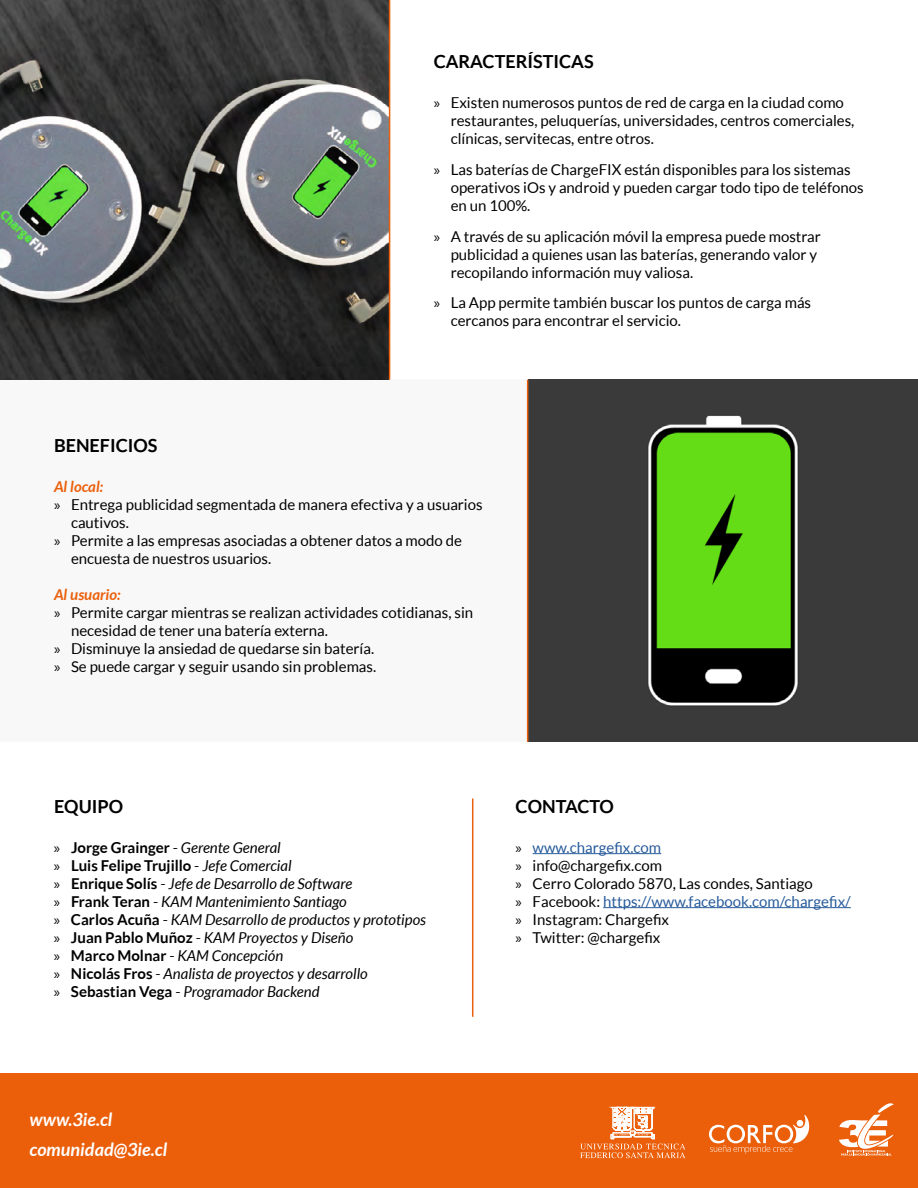
<style>
.page{position:relative;width:918px;height:1188px;background:#fff}
.page>*{position:absolute;margin:0;border:0;box-sizing:border-box;transform-origin:0 0}
.t1{font:700 18px "Lato";color:#000}
.t2{font:italic 700 18px/30.2px "Lato";color:#fff}
.t3{font:15px/18px "Lato";color:#000}
.t4{font:italic 15px/18px "Lato";color:#000}
.t5{font:italic 700 15px "Lato";color:#eb5f0a}
.s1{font-family:"Myriad Pro"}
.s2{font-family:"Myriad Pro";font-style:normal}
.s3{font-weight:700;font-style:normal}
.s4{font-style:normal}
.s5{color:#275b9b}
</style>
<div class="page">
<div style="left:1px;top:380px;width:916px;height:362px;background:#f8f8f8"></div>
<img style="left:0;top:0;width:389px;height:380px">
<img style="left:528px;top:380px;width:389px;height:362px">
<hr style="left:389px;top:0;width:1px;height:380px;background:#eb5f0a">
<hr style="left:527px;top:380px;width:1px;height:362px;background:#eb5f0a">
<hr style="left:533px;top:853px;width:128px;height:1px;background:#275b9b">
<hr style="left:603px;top:907px;width:248px;height:1px;background:#275b9b">
<hr style="left:472px;top:799px;width:1px;height:218px;background:#eb5f0a">
<div style="left:0;top:1074px;width:918px;height:114px;background:#eb5f0a"></div>
<svg style="left:709px;top:1115px;width:100px;height:39px"></svg>
<svg style="left:839px;top:1103px;width:55px;height:53px"></svg>
<svg style="left:580px;top:1073px;width:105px;height:85px"></svg>
<p class="t1" style="left:434px;top:52px;width:161px">CARACTERÍSTICAS</p>
<p class="t3" style="left:451px;top:94px;width:405px;text-indent:-17px"><span class="s1">»</span> Existen numerosos puntos de red de carga en la ciudad como restaurantes, peluquerías, universidades, centros comerciales, clínicas, servitecas, entre otros.</p>
<p class="t3" style="left:451px;top:160px;width:414px;text-indent:-17px"><span class="s1">»</span> Las baterías de ChargeFIX están disponibles para los sistemas operativos iOs y android y pueden cargar todo tipo de teléfonos en un 100%.</p>
<p class="t3" style="left:451px;top:227px;width:372px;text-indent:-17px"><span class="s1">»</span> A través de su aplicación móvil la empresa puede mostrar publicidad a quienes usan las baterías, generando valor y recopilando información muy valiosa.</p>
<p class="t3" style="left:451px;top:294px;width:362px;text-indent:-17px"><span class="s1">»</span> La App permite también buscar los puntos de carga más cercanos para encontrar el servicio.</p>
<p class="t1" style="left:54px;top:435px;width:105px">BENEFICIOS</p>
<p class="t5" style="left:54px;top:478px;width:51px">Al local:</p>
<p class="t3" style="left:54px;top:495px;width:430px"><span class="s1">»</span> Entrega publicidad segmentada de manera efectiva y a usuarios</p>
<p class="t3" style="left:71px;top:513px;width:59px">cautivos.</p>
<p class="t3" style="left:54px;top:531px;width:410px"><span class="s1">»</span> Permite a las empresas asociadas a obtener datos a modo de</p>
<p class="t3" style="left:71px;top:549px;width:202px">encuesta de nuestros usuarios.</p>
<p class="t5" style="left:54px;top:586px;width:68px">Al usuario:</p>
<p class="t3" style="left:54px;top:603px;width:421px"><span class="s1">»</span> Permite cargar mientras se realizan actividades cotidianas, sin</p>
<p class="t3" style="left:71px;top:621px;width:259px">necesidad de tener una batería externa.</p>
<p class="t3" style="left:54px;top:639px;width:322px"><span class="s1">»</span> Disminuye la ansiedad de quedarse sin batería.</p>
<p class="t3" style="left:54px;top:657px;width:324px"><span class="s1">»</span> Se puede cargar y seguir usando sin problemas.</p>
<p class="t1" style="left:54px;top:796px;width:71px">EQUIPO</p>
<p class="t4" style="left:54px;top:839px;width:374px"><span class="s2">»</span> <span class="s3">Jorge Grainger</span> <span class="s4">-</span> Gerente General<br><span class="s2">»</span> <span class="s3">Luis Felipe Trujillo</span> <span class="s4">-</span> Jefe Comercial<br><span class="s2">»</span> <span class="s3">Enrique Solís</span> <span class="s4">-</span> Jefe de Desarrollo de Software<br><span class="s2">»</span> <span class="s3">Frank Teran</span> <span class="s4">-</span> KAM Mantenimiento Santiago<br><span class="s2">»</span> <span class="s3">Carlos Acuña</span> <span class="s4">-</span> KAM Desarrollo de productos y prototipos <span class="s2">»</span> <span class="s3">Juan Pablo Muñoz</span> <span class="s4">-</span> KAM Proyectos y Diseño<br><span class="s2">»</span> <span class="s3">Marco Molnar</span> <span class="s4">-</span> KAM Concepción<br><span class="s2">»</span> <span class="s3">Nicolás Fros</span> <span class="s4">-</span> Analista de proyectos y desarrollo<br><span class="s2">»</span> <span class="s3">Sebastian Vega</span> <span class="s4">-</span> Programador Backend</p>
<p class="t2" style="left:30px;top:1105px;width:139px">www.3ie.cl comunidad@3ie.cl</p>
<p class="t1" style="left:516px;top:796px;width:100px">CONTACTO</p>
<p class="t3" style="left:516px;top:838px;width:337px"><span class="s1">»</span> <span class="s5">www.chargefix.com<br></span><span class="s1">»</span> info@chargefix.com<br><span class="s1">»</span> Cerro Colorado 5870, Las condes, Santiago<br><span class="s1">»</span> Facebook: <span class="s5">https://www.facebook.com/chargefix/ </span><span class="s1">»</span> Instagram: Chargefix<br><span class="s1">»</span> Twitter: @chargefix</p>
</div>
